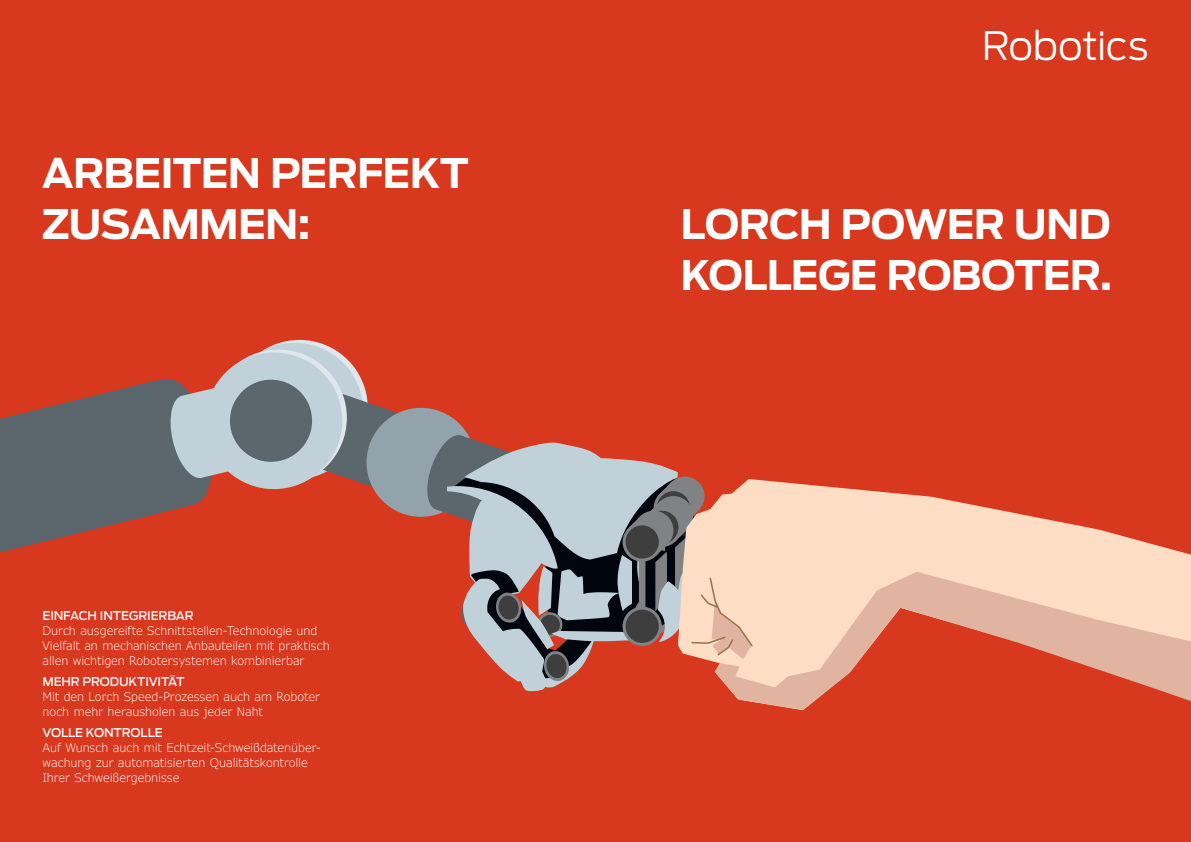
<style>
.page{position:relative;width:1191px;height:842px;background:#d8381e}
.page>*{position:absolute;margin:0;border:0;box-sizing:border-box;transform-origin:0 0}
.t1{font:700 40.5px/51px "Antenna";letter-spacing:-.02em;color:#fff}
.t2{font:300 39px "Antenna";letter-spacing:-.01em;color:#fff}
.t3{font:300 12px/15px "Verdana Pro";letter-spacing:-.005em;color:#fff}
.t4{font:500 12px "Antenna";letter-spacing:-.01em;color:#fff}
</style>
<div class="page">
<svg style="left:754px;top:479px;width:437px;height:93px;fill:#fdddc4"></svg>
<svg style="left:732px;top:572px;width:459px;height:139px"></svg>
<svg style="left:0;top:352px;width:754px;height:340px"></svg>
<h1 class="t1" style="left:42px;top:146px;width:428px">ARBEITEN PERFEKT<br>ZUSAMMEN:</h1>
<p class="t4" style="left:43px;top:607px;width:153px">EINFACH INTEGRIERBAR</p>
<p class="t3" style="left:43px;top:623px;width:289px">Durch ausgereifte Schnittstellen-Technologie und<br>Vielfalt an mechanischen Anbauteilen mit praktisch allen wichtigen Robotersystemen kombinierbar</p>
<p class="t4" style="left:43px;top:673px;width:143px">MEHR PRODUKTIVITÄT</p>
<p class="t3" style="left:43px;top:689px;width:279px">Mit den Lorch Speed-Prozessen auch am Roboter noch mehr herausholen aus jeder Naht</p>
<p class="t4" style="left:43px;top:724px;width:122px">VOLLE KONTROLLE</p>
<p class="t3" style="left:43px;top:740px;width:280px">Auf Wunsch auch mit Echtzeit-Schweißdatenüber&shy;wachung zur automatisierten Qualitätskontrolle<br>Ihrer Schweißergebnisse</p>
<h2 class="t2" style="left:981px;top:20px;width:168px">Robotics</h2>
<h1 class="t1" style="left:680px;top:197px;width:433px">LORCH POWER UND<br>KOLLEGE ROBOTER.</h1>
</div>
